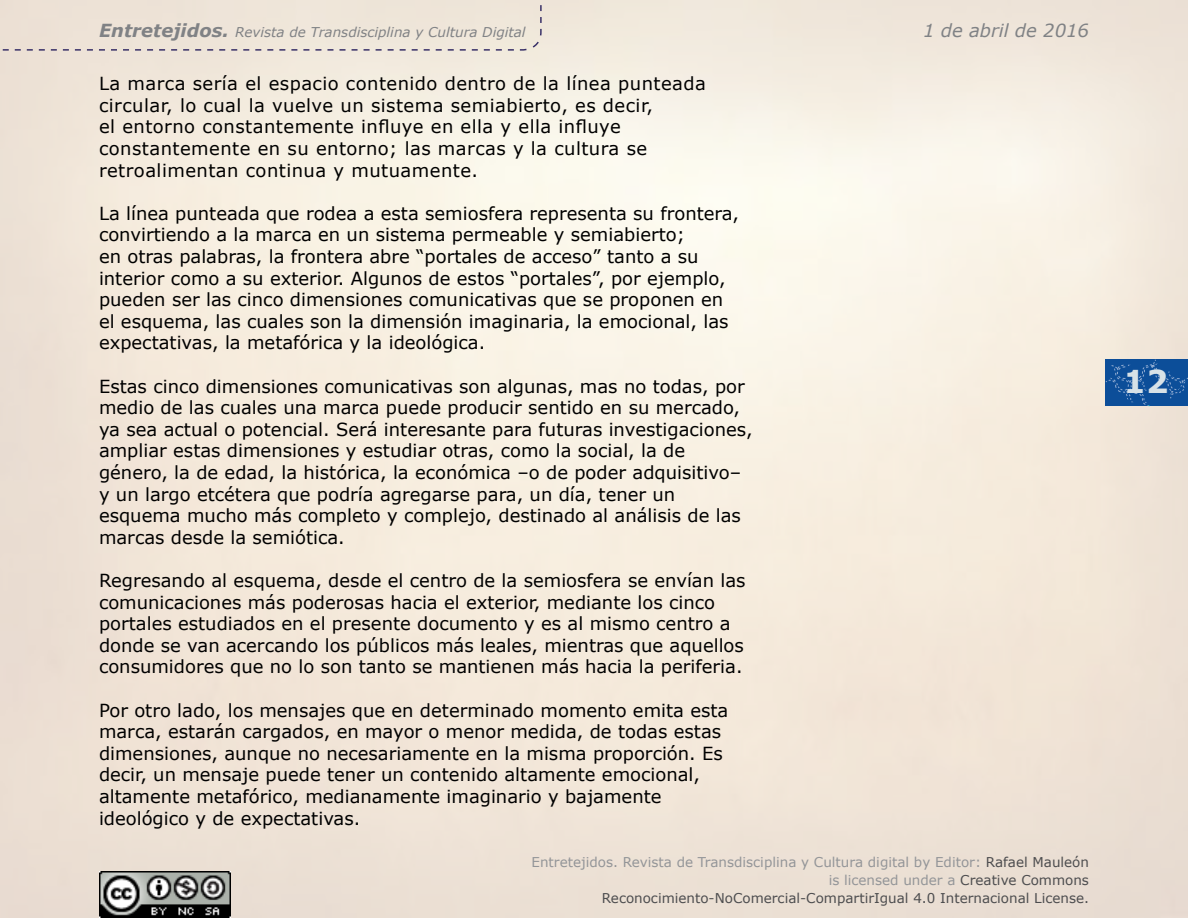
<style>
.page{position:relative;width:1188px;height:918px;background:#fff}
.page>*{position:absolute;margin:0;border:0;box-sizing:border-box;transform-origin:0 0}
.t1{font:700 31.5px "Verdana";color:#d8e2e7}
.t2{font:18px/21.6px "Verdana";color:#000}
.t3{font:18px/21.6px "Verdana";letter-spacing:.025em;color:#000}
.t4{font:italic 18px "Verdana";color:#808285}
.t5{font:13.5px/18px "Verdana";color:#4d4d4f;text-align:right}
.t6{font:italic 13.5px "Verdana";color:#808285}
.s1{font-weight:700;font-size:18px}
.s2{color:#939598}
</style>
<div class="page">
<img style="left:0;top:0;width:1188px;height:918px">
<img style="left:99px;top:872px;width:132px;height:46px">
<svg style="left:1105px;top:359px;width:83px;height:48px;background:#18569d"></svg>
<div style="left:0;top:0;width:542px;height:51px;background:#eee5d8"></div>
<p class="t6" style="left:99px;top:23px;width:428px"><span class="s1">Entretejidos.</span> Revista de Transdisciplina y Cultura Digital</p>
<p class="t4" style="left:923px;top:18px;width:168px">1 de abril de 2016</p>
<p class="t3" style="left:99px;top:73px;width:609px">La marca sería el espacio contenido dentro de la línea punteada circular, lo cual la vuelve un sistema semiabierto, es decir,<br>el entorno constantemente influye en ella y ella influye constantemente en su entorno; las marcas y la cultura se retroalimentan continua y mutuamente.</p>
<p class="t2" style="left:99px;top:202px;width:642px">La línea punteada que rodea a esta semiosfera representa su frontera, convirtiendo a la marca en un sistema permeable y semiabierto;<br>en otras palabras, la frontera abre “portales de acceso” tanto a su interior como a su exterior. Algunos de estos “portales”, por ejemplo, pueden ser las cinco dimensiones comunicativas que se proponen en el esquema, las cuales son la dimensión imaginaria, la emocional, las expectativas, la metafórica y la ideológica.</p>
<p class="t2" style="left:99px;top:375px;width:655px">Estas cinco dimensiones comunicativas son algunas, mas no todas, por medio de las cuales una marca puede producir sentido en su mercado, ya sea actual o potencial. Será interesante para futuras investigaciones, ampliar estas dimensiones y estudiar otras, como la social, la de género, la de edad, la histórica, la económica –o de poder adquisitivo– y un largo etcétera que podría agregarse para, un día, tener un esquema mucho más completo y complejo, destinado al análisis de las marcas desde la semiótica.</p>
<p class="t2" style="left:99px;top:570px;width:648px">Regresando al esquema, desde el centro de la semiosfera se envían las comunicaciones más poderosas hacia el exterior, mediante los cinco portales estudiados en el presente documento y es al mismo centro a donde se van acercando los públicos más leales, mientras que aquellos consumidores que no lo son tanto se mantienen más hacia la periferia.</p>
<p class="t2" style="left:99px;top:699px;width:631px">Por otro lado, los mensajes que en determinado momento emita esta marca, estarán cargados, en mayor o menor medida, de todas estas dimensiones, aunque no necesariamente en la misma proporción. Es decir, un mensaje puede tener un contenido altamente emocional, altamente metafórico, medianamente imaginario y bajamente ideológico y de expectativas.</p>
<p class="t5" style="left:532px;top:853px;width:559px"><span class="s2">Entretejidos. Revista de Transdisciplina y Cultura digital by Editor:</span> Rafael Mauleón <span class="s2">is licensed under a</span> Creative Commons<br>Reconocimiento-NoComercial-CompartirIgual 4.0 Internacional License.</p>
<h1 class="t1" style="left:1124px;top:359px;width:46px">12</h1>
</div>
